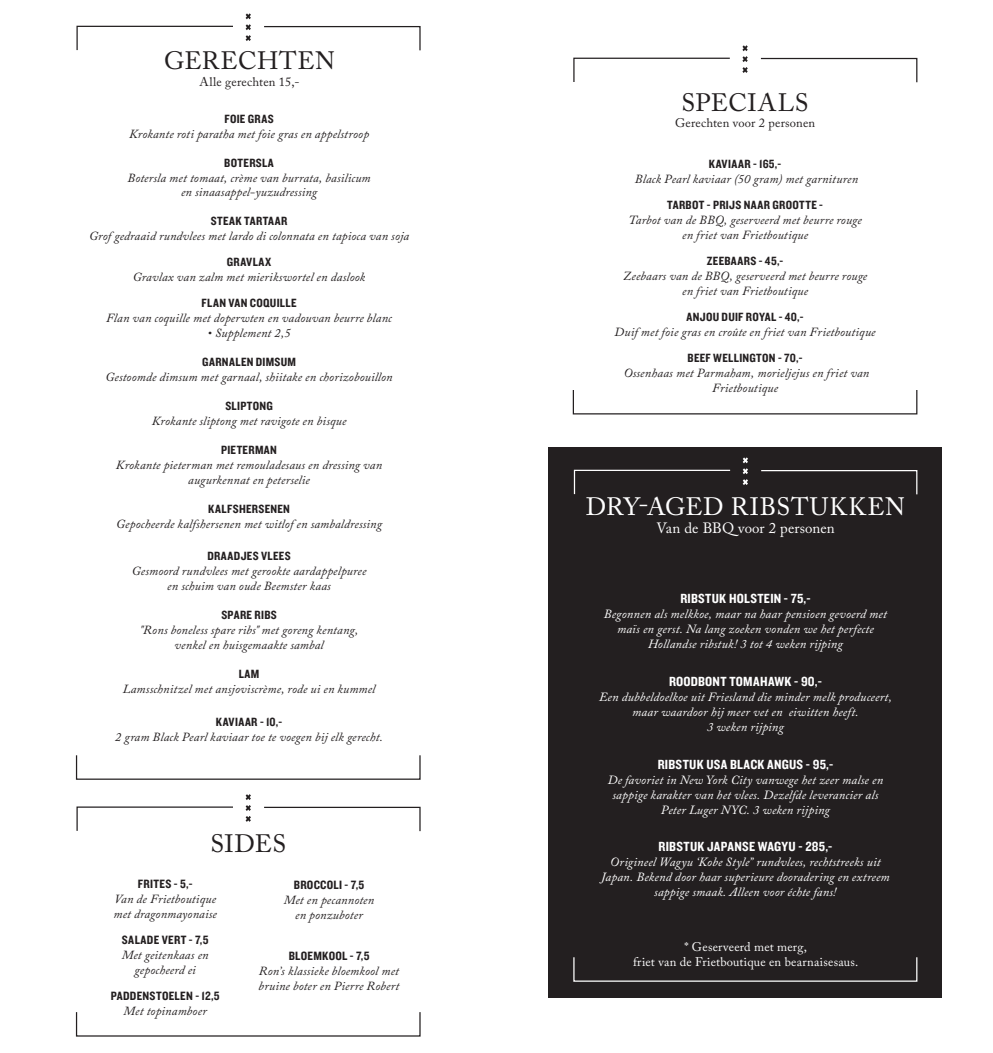
<style>
.page{position:relative;width:993px;height:1053px;background:#fff}
.page>*{position:absolute;margin:0;border:0;box-sizing:border-box;transform-origin:0 0}
.t1{font:25px "Adobe Caslon Pro";letter-spacing:.015em;color:#231f20}
.t2{font:25px "Adobe Caslon Pro";letter-spacing:.025em;color:#fff}
.t3{font:14.88px "Adobe Caslon Pro";letter-spacing:.005em;color:#fff}
.t4{font:13.75px "Knockout HTF50 Welterweight";letter-spacing:.015em;color:#fff}
.t5{font:italic 12.5px/15px "Adobe Caslon Pro";letter-spacing:.015em;color:#fff;text-align:center}
.t6{font:12.5px "Knockout HTF50 Welterweight";letter-spacing:.02em;color:#231f20}
.t7{font:12.5px "Adobe Caslon Pro";letter-spacing:.015em;color:#fff}
.t8{font:12.5px "Adobe Caslon Pro";letter-spacing:.015em;color:#231f20}
.t9{font:italic 12.38px/14.9px "Adobe Caslon Pro";letter-spacing:.015em;color:#231f20;text-align:center}
.t10{font:12.38px "Knockout HTF50 Welterweight";letter-spacing:.03em;color:#231f20}
</style>
<div class="page">
<div style="left:548px;top:447px;width:393px;height:550px;background:#231f20"></div>
<svg style="left:742px;top:457px;width:5px;height:28px"></svg>
<svg style="left:761px;top:470px;width:156px;height:25px"></svg>
<svg style="left:573px;top:469px;width:158px;height:26px"></svg>
<div style="left:572px;top:389px;width:345px;height:25px;border:1px solid #231f20"></div>
<svg style="left:742px;top:45px;width:5px;height:28px"></svg>
<svg style="left:760px;top:57px;width:157px;height:26px"></svg>
<svg style="left:573px;top:57px;width:157px;height:25px"></svg>
<svg style="left:245px;top:13px;width:6px;height:28px"></svg>
<svg style="left:264px;top:26px;width:157px;height:25px"></svg>
<svg style="left:76px;top:25px;width:157px;height:26px"></svg>
<svg style="left:245px;top:794px;width:6px;height:27px"></svg>
<svg style="left:264px;top:806px;width:157px;height:26px"></svg>
<svg style="left:76px;top:806px;width:157px;height:25px"></svg>
<p class="t1" style="left:164px;top:46px;width:172px">GERECHTEN</p>
<p class="t8" style="left:199px;top:75px;width:101px">Alle gerechten 15,-</p>
<p class="t10" style="left:224px;top:112px;width:51px">FOIE GRAS</p>
<p class="t9" style="left:129px;top:126px;width:241px">Krokante roti paratha met foie gras en appelstroop</p>
<p class="t10" style="left:224px;top:156px;width:51px">BOTERSLA</p>
<p class="t9" style="left:127px;top:170px;width:244px">Botersla met tomaat, crème van burrata, basilicum</p>
<p class="t9" style="left:181px;top:185px;width:138px">en sinaasappel-yuzudressing</p>
<p class="t10" style="left:211px;top:215px;width:78px">STEAK TARTAAR</p>
<p class="t9" style="left:89px;top:228px;width:321px">Grof gedraaid rundvlees met lardo di colonnata en tapioca van soja</p>
<p class="t10" style="left:227px;top:256px;width:46px">GRAVLAX</p>
<p class="t9" style="left:133px;top:269px;width:234px">Gravlax van zalm met mierikswortel en daslook</p>
<p class="t10" style="left:201px;top:297px;width:96px">FLAN VAN COQUILLE</p>
<p class="t9" style="left:106px;top:310px;width:287px">Flan van coquille met doperwten en vadouvan beurre blanc</p>
<p class="t9" style="left:207px;top:325px;width:85px">• Supplement 2,5</p>
<p class="t10" style="left:202px;top:355px;width:95px">GARNALEN DIMSUM</p>
<p class="t9" style="left:105px;top:369px;width:289px">Gestoomde dimsum met garnaal, shiitake en chorizobouillon</p>
<p class="t10" style="left:225px;top:399px;width:49px">SLIPTONG</p>
<p class="t9" style="left:152px;top:413px;width:196px">Krokante sliptong met ravigote en bisque</p>
<p class="t10" style="left:221px;top:443px;width:57px">PIETERMAN</p>
<p class="t9" style="left:116px;top:457px;width:268px">Krokante pieterman met remouladesaus en dressing van</p>
<p class="t9" style="left:188px;top:472px;width:123px">augurkennat en peterselie</p>
<p class="t10" style="left:208px;top:502px;width:83px">KALFSHERSENEN</p>
<p class="t9" style="left:116px;top:516px;width:267px">Gepocheerde kalfshersenen met witlof en sambaldressing</p>
<p class="t10" style="left:207px;top:550px;width:85px">DRAADJES VLEES</p>
<p class="t9" style="left:132px;top:563px;width:236px">Gesmoord rundvlees met gerookte aardappelpuree</p>
<p class="t9" style="left:167px;top:578px;width:165px">en schuim van oude Beemster kaas</p>
<p class="t10" style="left:221px;top:608px;width:57px">SPARE RIBS</p>
<p class="t9" style="left:140px;top:622px;width:220px">"Rons boneless spare ribs" met goreng kentang,</p>
<p class="t9" style="left:174px;top:637px;width:151px">venkel en huisgemaakte sambal</p>
<p class="t10" style="left:239px;top:667px;width:22px">LAM</p>
<p class="t9" style="left:123px;top:681px;width:254px">Lamsschnitzel met ansjoviscrème, rode ui en kummel</p>
<p class="t10" style="left:216px;top:715px;width:68px">KAVIAAR - 10,-</p>
<p class="t9" style="left:115px;top:728px;width:269px">2 gram Black Pearl kaviaar toe te voegen bij elk gerecht.</p>
<p class="t1" style="left:210px;top:829px;width:77px">SIDES</p>
<p class="t6" style="left:138px;top:877px;width:56px">FRITES - 5,-</p>
<p class="t9" style="left:114px;top:890px;width:103px">Van de Frietboutique</p>
<p class="t9" style="left:113px;top:905px;width:105px">met dragonmayonaise</p>
<p class="t6" style="left:122px;top:933px;width:88px">SALADE VERT - 7,5</p>
<p class="t9" style="left:122px;top:946px;width:88px">Met geitenkaas en</p>
<p class="t9" style="left:134px;top:961px;width:63px">gepocheerd ei</p>
<p class="t6" style="left:111px;top:989px;width:110px">PADDENSTOELEN - 12,5</p>
<p class="t9" style="left:123px;top:1003px;width:85px">Met topinamboer</p>
<p class="t6" style="left:294px;top:878px;width:72px">BROCCOLI - 7,5</p>
<p class="t9" style="left:284px;top:892px;width:92px">Met en pecannoten</p>
<p class="t9" style="left:295px;top:906px;width:69px">en ponzuboter</p>
<p class="t6" style="left:288px;top:949px;width:82px">BLOEMKOOL - 7,5</p>
<p class="t9" style="left:259px;top:962px;width:142px">Ron’s klassieke bloemkool met</p>
<p class="t9" style="left:258px;top:977px;width:142px">bruine boter en Pierre Robert</p>
<p class="t1" style="left:681px;top:87px;width:128px">SPECIALS</p>
<p class="t8" style="left:674px;top:115px;width:141px">Gerechten voor 2 personen</p>
<p class="t10" style="left:708px;top:158px;width:74px">KAVIAAR - 165,-</p>
<p class="t9" style="left:634px;top:171px;width:224px">Black Pearl kaviaar (50 gram) met garnituren</p>
<p class="t10" style="left:667px;top:199px;width:157px">TARBOT - PRIJS NAAR GROOTTE -</p>
<p class="t9" style="left:628px;top:212px;width:235px">Tarbot van de BBQ, geserveerd met beurre rouge</p>
<p class="t9" style="left:682px;top:227px;width:127px">en friet van Frietboutique</p>
<p class="t10" style="left:706px;top:255px;width:78px">ZEEBAARS - 45,-</p>
<p class="t9" style="left:622px;top:268px;width:246px">Zeebaars van de BBQ, geserveerd met beurre rouge</p>
<p class="t9" style="left:682px;top:283px;width:127px">en friet van Frietboutique</p>
<p class="t10" style="left:686px;top:310px;width:118px">ANJOU DUIF ROYAL - 40,-</p>
<p class="t9" style="left:614px;top:324px;width:262px">Duif met foie gras en croûte en friet van Frietboutique</p>
<p class="t10" style="left:687px;top:351px;width:116px">BEEF WELLINGTON - 70,-</p>
<p class="t9" style="left:623px;top:365px;width:247px">Ossenhaas met Parmaham, morieljejus en friet van<br>Frietboutique</p>
<p class="t2" style="left:585px;top:491px;width:320px">DRY-AGED RIBSTUKKEN</p>
<p class="t3" style="left:656px;top:519px;width:180px">Van de BBQ voor 2 personen</p>
<p class="t4" style="left:680px;top:591px;width:132px">RIBSTUK HOLSTEIN - 75,-</p>
<p class="t5" style="left:603px;top:606px;width:284px">Begonnen als melkkoe, maar na haar pensioen gevoerd met maïs en gerst. Na lang zoeken vonden we het perfecte</p>
<p class="t5" style="left:648px;top:636px;width:196px">Hollandse ribstuk! 3 tot 4 weken rijping</p>
<p class="t4" style="left:668px;top:674px;width:154px">ROODBONT TOMAHAWK - 90,-</p>
<p class="t5" style="left:598px;top:689px;width:294px">Een dubbeldoelkoe uit Friesland die minder melk produceert, maar waardoor hij meer vet en eiwitten heeft.</p>
<p class="t5" style="left:706px;top:719px;width:78px">3 weken rijping</p>
<p class="t4" style="left:657px;top:757px;width:177px">RIBSTUK USA BLACK ANGUS - 95,-</p>
<p class="t5" style="left:607px;top:772px;width:277px">De favoriet in New York City vanwege het zeer malse en sappige karakter van het vlees. Dezelfde leverancier als</p>
<p class="t5" style="left:660px;top:802px;width:170px">Peter Luger NYC. 3 weken rijping</p>
<p class="t4" style="left:658px;top:838px;width:175px">RIBSTUK JAPANSE WAGYU - 285,-</p>
<p class="t5" style="left:601px;top:853px;width:290px">Origineel Wagyu ‘Kobe Style” rundvlees, rechtstreeks uit<br>Japan. Bekend door haar superieure dooradering en extreem sappige smaak. Alleen voor échte fans!</p>
<p class="t7" style="left:684px;top:938px;width:124px">* Geserveerd met merg,</p>
<p class="t7" style="left:632px;top:953px;width:227px">friet van de Frietboutique en bearnaisesaus.</p>
</div>
